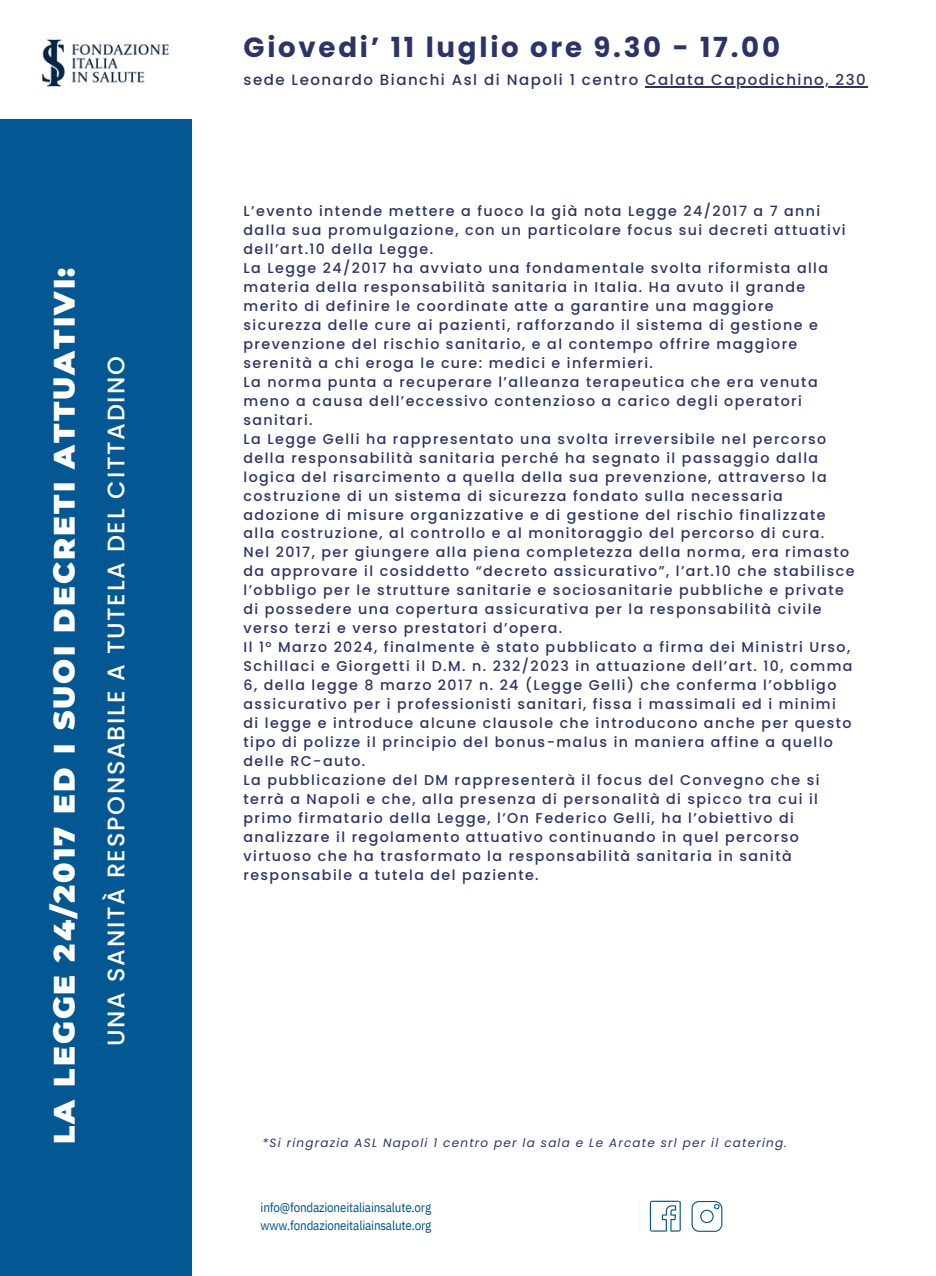
<style>
.page{position:relative;width:936px;height:1276px;background:#fff}
.page>*{position:absolute;margin:0;border:0;box-sizing:border-box;transform-origin:0 0}
.t1{font:900 29.7px "Montserrat";letter-spacing:.07em;color:#fff}
.t2{font:700 27.6px "Poppins";letter-spacing:.1em;color:#2b3467}
.t3{font:500 24px "Poppins";letter-spacing:.075em;color:#fff}
.t4{font:500 15px "Poppins";letter-spacing:.1em;color:#2b3467}
.t5{font:500 14.1px/18.9px "Poppins";letter-spacing:.1em;color:#2b3467}
.t6{font:12.9px/17.4px "IBM Plex Sans Cond";letter-spacing:-.015em;color:#00548f}
.t7{font:italic 12px "Poppins";letter-spacing:.1em;color:#2b3467}
</style>
<div class="page">
<div style="left:0;top:119px;width:191px;height:1156px;background:#035894"></div>
<img style="left:42px;top:39px;width:127px;height:48px">
<svg style="left:650px;top:1200px;width:31px;height:31px"></svg>
<svg style="left:692px;top:1201px;width:30px;height:31px"></svg>
<hr style="left:639px;top:1201px;width:1px;height:31px;background:#f5fbf9">
<hr style="left:645px;top:87px;width:222px;height:1px;background:#2b3467">
<h1 class="t1" style="left:46px;top:1144px;width:878px;rotate:-90deg">LA LEGGE 24/2017 ED I SUOI DECRETI ATTUATIVI:</h1>
<h3 class="t3" style="left:99px;top:1046px;width:691px;rotate:-90deg">UNA SANITÀ RESPONSABILE A TUTELA DEL CITTADINO</h3>
<p class="t2" style="left:244px;top:28px;width:538px">Giovedi’ 11 luglio ore 9.30 - 17.00</p>
<h4 class="t4" style="left:244px;top:70px;width:396px">sede Leonardo Bianchi Asl di Napoli 1 centro</h4>
<p class="t4" style="left:645px;top:70px;width:222px">Calata Capodichino, 230</p>
<p class="t5" style="left:244px;top:202px;width:613px">L’evento intende mettere a fuoco la già nota Legge 24/2017 a 7 anni dalla sua promulgazione, con un particolare focus sui decreti attuativi dell’art.10 della Legge.<br>La Legge 24/2017 ha avviato una fondamentale svolta riformista alla materia della responsabilità sanitaria in Italia. Ha avuto il grande merito di definire le coordinate atte a garantire una maggiore sicurezza delle cure ai pazienti, rafforzando il sistema di gestione e prevenzione del rischio sanitario, e al contempo offrire maggiore serenità a chi eroga le cure: medici e infermieri.<br>La norma punta a recuperare l’alleanza terapeutica che era venuta meno a causa dell’eccessivo contenzioso a carico degli operatori sanitari.<br>La Legge Gelli ha rappresentato una svolta irreversibile nel percorso della responsabilità sanitaria perché ha segnato il passaggio dalla logica del risarcimento a quella della sua prevenzione, attraverso la costruzione di un sistema di sicurezza fondato sulla necessaria adozione di misure organizzative e di gestione del rischio finalizzate alla costruzione, al controllo e al monitoraggio del percorso di cura.<br>Nel 2017, per giungere alla piena completezza della norma, era rimasto da approvare il cosiddetto “decreto assicurativo”, l’art.10 che stabilisce l’obbligo per le strutture sanitarie e sociosanitarie pubbliche e private di possedere una copertura assicurativa per la responsabilità civile verso terzi e verso prestatori d’opera.<br>Il 1° Marzo 2024, finalmente è stato pubblicato a firma dei Ministri Urso, Schillaci e Giorgetti il D.M. n. 232/2023 in attuazione dell’art. 10, comma 6, della legge 8 marzo 2017 n. 24 (Legge Gelli) che conferma l’obbligo assicurativo per i professionisti sanitari, fissa i massimali ed i minimi<br>di legge e introduce alcune clausole che introducono anche per questo tipo di polizze il principio del bonus-malus in maniera affine a quello delle RC-auto.</p>
<p class="t5" style="left:244px;top:771px;width:577px">La pubblicazione del DM rappresenterà il focus del Convegno che si terrà a Napoli e che, alla presenza di personalità di spicco tra cui il primo firmatario della Legge, l’On Federico Gelli, ha l’obiettivo di analizzare il regolamento attuativo continuando in quel percorso virtuoso che ha trasformato la responsabilità sanitaria in sanità responsabile a tutela del paziente.</p>
<p class="t7" style="left:263px;top:1134px;width:526px">*Si ringrazia ASL Napoli 1 centro per la sala e Le Arcate srl per il catering.</p>
<p class="t6" style="left:261px;top:1198px;width:172px">info@fondazioneitaliainsalute.org www.fondazioneitaliainsalute.org</p>
</div>
